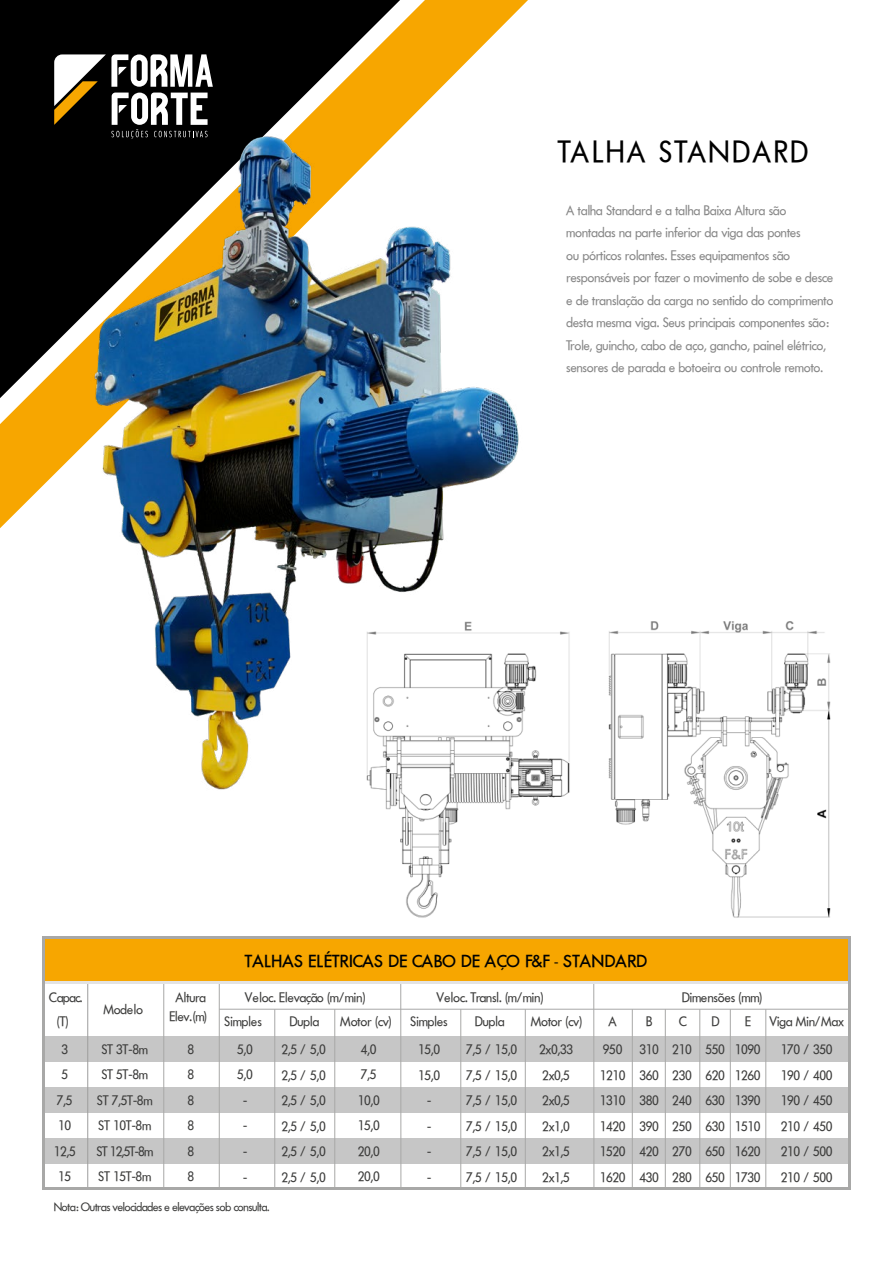
<style>
.page{position:relative;width:893px;height:1263px;background:#fff}
.page>*{position:absolute;margin:0;border:0;box-sizing:border-box;transform-origin:0 0}
.t1{font:30px "Futoral DB Normal";letter-spacing:.1em;color:#000}
.t2{font:17.4px "Futoral Med DB Normal";letter-spacing:.005em;color:#010202}
.t3{font:13.5px/25.5px "Futoral DB Normal";color:#3c3c3b;text-align:justify}
.t4{font:13.5px/22.5px "Futoral DB Normal";color:#878787}
.t5{font:12px "Futoral DB Normal";letter-spacing:-.025em;color:#3c3c3b}
</style>
<div class="page">
<svg style="left:0;top:0;width:528px;height:528px"></svg>
<svg style="left:0;top:0;width:417px;height:445px;background:#3c2f14"></svg>
<img style="left:400px;top:621px;width:431px;height:297px">
<div style="left:45px;top:1036px;width:803px;height:25px;background:#c6c6c6"></div>
<div style="left:45px;top:1087px;width:803px;height:26px;background:#c6c6c6"></div>
<div style="left:45px;top:1138px;width:803px;height:26px;background:#c6c6c6"></div>
<div style="left:43px;top:936px;width:807px;height:48px;background:#f7a600"></div>
<hr style="left:87px;top:983px;width:1px;height:206px;background:#9d9d9c">
<hr style="left:163px;top:983px;width:1px;height:206px;background:#a8a8a7">
<hr style="left:219px;top:983px;width:1px;height:206px;background:#a8a8a7">
<hr style="left:274px;top:1009px;width:1px;height:180px;background:#a8a8a7">
<hr style="left:334px;top:1009px;width:1px;height:180px;background:#a8a8a7">
<hr style="left:400px;top:984px;width:1px;height:205px;background:#a8a8a7">
<hr style="left:525px;top:1009px;width:1px;height:180px;background:#a8a8a7">
<hr style="left:460px;top:1009px;width:1px;height:180px;background:#a8a8a7">
<hr style="left:665px;top:1009px;width:1px;height:180px;background:#a8a8a7">
<hr style="left:632px;top:1009px;width:1px;height:180px;background:#a8a8a7">
<hr style="left:730px;top:1009px;width:1px;height:180px;background:#a8a8a7">
<hr style="left:699px;top:1009px;width:1px;height:180px;background:#a8a8a7">
<hr style="left:765px;top:1009px;width:1px;height:180px;background:#a8a8a7">
<hr style="left:593px;top:984px;width:1px;height:205px;background:#a8a8a7">
<hr style="left:219px;top:1009px;width:629px;height:1px;background:#a8a8a7">
<hr style="left:45px;top:982px;width:805px;height:2px;background:#e3e3e3">
<hr style="left:45px;top:936px;width:805px;height:3px;background:#a8a8a7">
<hr style="left:43px;top:936px;width:2px;height:254px;background:#a8a8a7">
<hr style="left:45px;top:1187px;width:805px;height:3px;background:#a8a8a7">
<hr style="left:848px;top:939px;width:2px;height:251px;background:#a8a8a7">
<img style="left:40px;top:130px;width:503px;height:709px">
<svg style="left:54px;top:54px;width:159px;height:85px"></svg>
<h1 class="t1" style="left:559px;top:134px;width:251px">TALHA STANDARD</h1>
<p class="t4" style="left:566px;top:198px;width:268px">A talha Standard e a talha Baixa Altura são montadas na parte inferior da viga das pontes<br>ou pórticos rolantes. Esses equipamentos são responsáveis por fazer o movimento de sobe e desce e de translação da carga no sentido do comprimento desta mesma viga. Seus principais componentes são:<br>Trole, guincho, cabo de aço, gancho, painel elétrico, sensores de parada e botoeira ou controle remoto.</p>
<p class="t2" style="left:245px;top:951px;width:404px">TALHAS ELÉTRICAS DE CABO DE AÇO F&amp;F - STANDARD</p>
<p class="t3" style="left:245px;top:985px;width:122px">Veloc. Elevação (m/min)</p>
<p class="t3" style="left:437px;top:985px;width:108px">Veloc. Transl. (m/min)</p>
<p class="t3" style="left:682px;top:985px;width:82px">Dimensões (mm)</p>
<p class="t3" style="left:358px;top:1036px;width:23px;text-align:left">4,0<br>7,5<br>10,0<br>15,0<br>20,0<br>20,0</p>
<p class="t3" style="left:49px;top:985px;width:35px">Capac.</p>
<p class="t3" style="left:176px;top:985px;width:32px">Altura</p>
<p class="t3" style="left:57px;top:1008px;width:13px">(T)</p>
<p class="t3" style="left:169px;top:1004px;width:39px">Elev.(m)</p>
<p class="t3" style="left:225px;top:1008px;width:39px">Simples</p>
<p class="t3" style="left:290px;top:1008px;width:31px">Dupla</p>
<p class="t3" style="left:341px;top:1008px;width:53px">Motor (cv)</p>
<p class="t3" style="left:411px;top:1008px;width:39px">Simples</p>
<p class="t3" style="left:475px;top:1008px;width:31px">Dupla</p>
<p class="t3" style="left:609px;top:1008px;width:9px">A</p>
<p class="t3" style="left:646px;top:1008px;width:8px">B</p>
<p class="t3" style="left:679px;top:1008px;width:9px">C</p>
<p class="t3" style="left:712px;top:1008px;width:9px">D</p>
<p class="t3" style="left:745px;top:1008px;width:8px">E</p>
<p class="t3" style="left:104px;top:996px;width:41px">Modelo</p>
<p class="t3" style="left:531px;top:1008px;width:53px">Motor (cv)</p>
<p class="t3" style="left:770px;top:1008px;width:76px">Viga Min/Max</p>
<p class="t3" style="left:54px;top:1036px;width:23px;text-align:center">3<br>5<br>7,5<br>10<br>12,5<br>15</p>
<p class="t3" style="left:97px;top:1036px;width:58px;text-align:center">ST 3T-8m<br>ST 5T-8m<br>ST 7,5T-8m<br>ST 10T-8m<br>ST 12,5T-8m<br>ST 15T-8m</p>
<p class="t3" style="left:188px;top:1036px;width:8px">8<br>8<br>8<br>8<br>8<br>8</p>
<p class="t3" style="left:238px;top:1036px;width:17px;text-align:center">5,0<br>5,0 -<br>-<br>-<br>-</p>
<p class="t3" style="left:282px;top:1036px;width:46px">2,5 / 5,0<br>2,5 / 5,0<br>2,5 / 5,0<br>2,5 / 5,0<br>2,5 / 5,0<br>2,5 / 5,0</p>
<p class="t3" style="left:418px;top:1036px;width:23px;text-align:center">15,0<br>15,0 -<br>-<br>-<br>-</p>
<p class="t3" style="left:467px;top:1036px;width:52px">7,5 / 15,0<br>7,5 / 15,0<br>7,5 / 15,0<br>7,5 / 15,0<br>7,5 / 15,0<br>7,5 / 15,0</p>
<p class="t3" style="left:539px;top:1036px;width:35px;text-align:left">2x0,33<br>2x0,5<br>2x0,5<br>2x1,0<br>2x1,5<br>2x1,5</p>
<p class="t3" style="left:600px;top:1036px;width:27px;text-align:left">950<br>1210<br>1310<br>1420<br>1520<br>1620</p>
<p class="t3" style="left:640px;top:1036px;width:21px">310<br>360<br>380<br>390<br>420<br>430</p>
<p class="t3" style="left:673px;top:1036px;width:21px">210<br>230<br>240<br>250<br>270<br>280</p>
<p class="t3" style="left:706px;top:1036px;width:21px">550<br>620<br>630<br>630<br>650<br>650</p>
<p class="t3" style="left:735px;top:1036px;width:27px">1090<br>1260<br>1390<br>1510<br>1620<br>1730</p>
<p class="t3" style="left:781px;top:1036px;width:53px">170 / 350<br>190 / 400<br>190 / 450<br>210 / 450<br>210 / 500<br>210 / 500</p>
<p class="t5" style="left:54px;top:1200px;width:217px">Nota: Outras velocidades e elevações sob consulta.</p>
</div>
